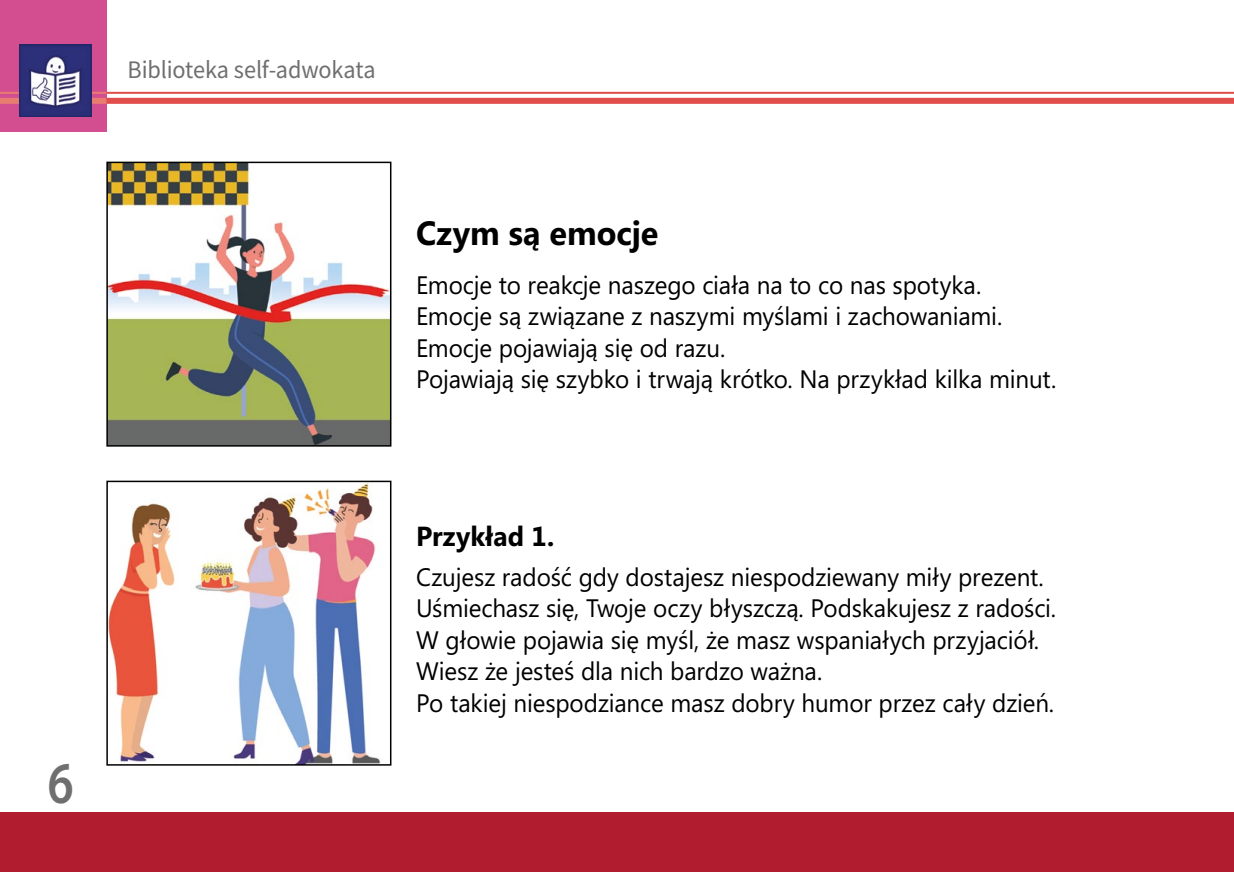
<style>
.page{position:relative;width:1234px;height:872px;background:#fff}
.page>*{position:absolute;margin:0;border:0;box-sizing:border-box;transform-origin:0 0}
.t1{font:59.4px "Myriad Variable Concept";color:#706f6f;scale:.81 1}
.t2{font:700 33.6px "Microsoft Phags Pa";color:#000;scale:.96 1}
.t3{font:700 27.6px "Microsoft Phags Pa";color:#000;scale:.96 1}
.t4{font:25.2px/31.5px "Microsoft Phags Pa";letter-spacing:-.005em;color:#000;scale:.96 1}
.t5{font:25.2px "Source Sans Variable";letter-spacing:-.005em;color:#706f6f;scale:.96 1}
</style>
<div class="page">
<div style="left:0;top:0;width:106px;height:132px;background:#d24e90"></div>
<div style="left:0;top:812px;width:1233px;height:60px;background:#b21c2f"></div>
<hr style="left:106px;top:92px;width:1127px;height:2px;background:#e04d4b">
<div style="left:106px;top:98px;width:1127px;height:6px;background:#e04d4b"></div>
<hr style="left:0;top:92px;width:106px;height:2px;background:#e87c70">
<div style="left:0;top:98px;width:106px;height:6px;background:#e87c70"></div>
<img style="left:19px;top:45px;width:72px;height:72px">
<img style="left:109px;top:483px;width:271px;height:279px">
<div style="left:106px;top:480px;width:285px;height:285px;border:2px solid #000"></div>
<img style="left:109px;top:165px;width:279px;height:278px">
<div style="left:106px;top:162px;width:285px;height:284px;border:2px solid #000"></div>
<h1 class="t1" style="left:48px;top:748px;width:33px">6</h1>
<p class="t5" style="left:128px;top:55px;width:260px">Biblioteka self-adwokata</p>
<h2 class="t2" style="left:416px;top:209px;width:254px">Czym są emocje</h2>
<p class="t4" style="left:416px;top:268px;width:668px">Emocje to reakcje naszego ciała na to co nas spotyka.<br>Emocje są związane z naszymi myślami i zachowaniami.<br>Emocje pojawiają się od razu.<br>Pojawiają się szybko i trwają krótko. Na przykład kilka minut.</p>
<p class="t3" style="left:416px;top:516px;width:145px">Przykład 1.</p>
<p class="t4" style="left:416px;top:560px;width:668px">Czujesz radość gdy dostajesz niespodziewany miły prezent.<br>Uśmiechasz się, Twoje oczy błyszczą. Podskakujesz z radości.<br>W głowie pojawia się myśl, że masz wspaniałych przyjaciół.<br>Wiesz że jesteś dla nich bardzo ważna.<br>Po takiej niespodziance masz dobry humor przez cały dzień.</p>
</div>
